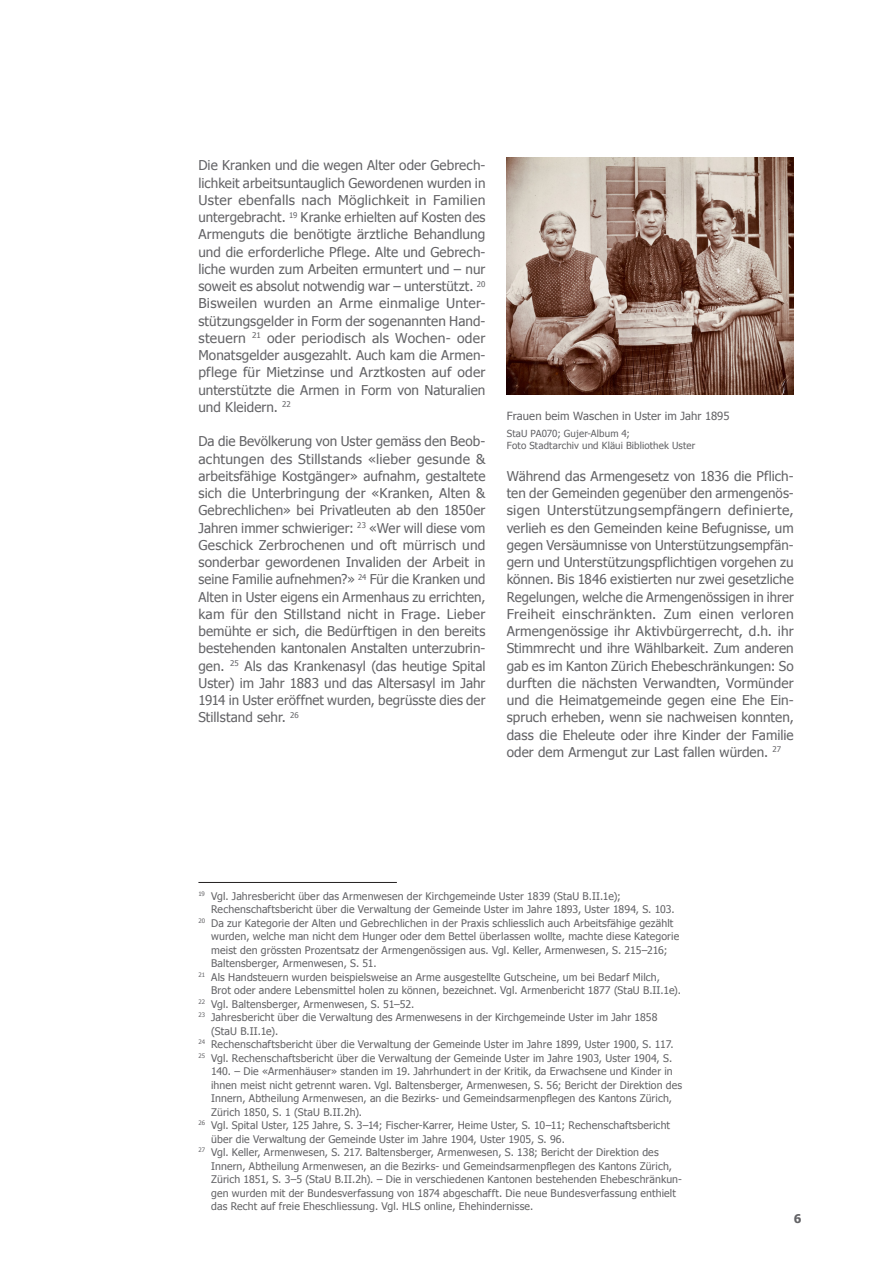
<style>
.page{position:relative;width:893px;height:1263px;background:#fff}
.page>*{position:absolute;margin:0;border:0;box-sizing:border-box;transform-origin:0 0}
.t1{font:13.5px/17.2px "Tahoma";letter-spacing:.005em;color:#636366;text-align:justify}
.t2{font:700 12px "Tahoma";color:#636366}
.t3{font:11.25px "Tahoma";letter-spacing:.01em;color:#636366}
.t4{font:10.5px "Tahoma";letter-spacing:.015em;color:#636366}
.t5{font:9.75px/12px "Tahoma";letter-spacing:.015em;color:#636366}
</style>
<div class="page">
<img style="left:507px;top:158px;width:287px;height:237px">
<hr style="left:198px;top:882px;width:199px;height:1px;background:#231f20">
<p class="t1" style="left:198px;top:156px;width:289px">Die Kranken und die wegen Alter oder Gebrech&shy;lichkeit arbeitsuntauglich Gewordenen wurden in Uster ebenfalls nach Möglichkeit in Familien untergebracht. <sup>19</sup> Kranke erhielten auf Kosten des Armenguts die benötigte ärztliche Behandlung und die erforderliche Pflege. Alte und Gebrech&shy;liche wurden zum Arbeiten ermuntert und – nur soweit es absolut notwendig war – unterstützt. <sup>20<br></sup>Bisweilen wurden an Arme einmalige Unter&shy;stützungsgelder in Form der sogenannten Hand&shy;steuern <sup>21</sup> oder periodisch als Wochen- oder Monatsgelder ausgezahlt. Auch kam die Armen&shy;pflege für Mietzinse und Arztkosten auf oder unterstützte die Armen in Form von Naturalien und Kleidern. <sup>22</sup></p>
<p class="t1" style="left:198px;top:432px;width:289px">Da die Bevölkerung von Uster gemäss den Beob&shy;achtungen des Stillstands «lieber gesunde &amp; arbeitsfähige Kostgänger» aufnahm, gestaltete sich die Unterbringung der «Kranken, Alten &amp; Gebrechlichen» bei Privatleuten ab den 1850er Jahren immer schwieriger: <sup>23</sup> «Wer will diese vom Geschick Zerbrochenen und oft mürrisch und sonderbar gewordenen Invaliden der Arbeit in seine Familie aufnehmen?» <sup>24</sup> Für die Kranken und Alten in Uster eigens ein Armenhaus zu errichten, kam für den Stillstand nicht in Frage. Lieber bemühte er sich, die Bedürftigen in den bereits bestehenden kantonalen Anstalten unterzubrin&shy;gen. <sup>25</sup> Als das Krankenasyl (das heutige Spital Uster) im Jahr 1883 und das Altersasyl im Jahr 1914 in Uster eröffnet wurden, begrüsste dies der Stillstand sehr. <sup>26</sup></p>
<p class="t3" style="left:507px;top:409px;width:224px">Frauen beim Waschen in Uster im Jahr 1895</p>
<p class="t5" style="left:507px;top:427px;width:190px">StaU PA070; Gujer-Album 4;<br>Foto Stadtarchiv und Kläui Bibliothek Uster</p>
<p class="t1" style="left:507px;top:467px;width:289px">Während das Armengesetz von 1836 die Pflich&shy;ten der Gemeinden gegenüber den armengenös&shy;sigen Unterstützungsempfängern definierte, verlieh es den Gemeinden keine Befugnisse, um gegen Versäumnisse von Unterstützungsempfän&shy;gern und Unterstützungspflichtigen vorgehen zu können. Bis 1846 existierten nur zwei gesetzliche Regelungen, welche die Armengenössigen in ihrer Freiheit einschränkten. Zum einen verloren Armengenössige ihr Aktivbürgerrecht, d.h. ihr Stimmrecht und ihre Wählbarkeit. Zum anderen gab es im Kanton Zürich Ehebeschränkungen: So durften die nächsten Verwandten, Vormünder und die Heimatgemeinde gegen eine Ehe Ein&shy;spruch erheben, wenn sie nachweisen konnten, dass die Eheleute oder ihre Kinder der Familie oder dem Armengut zur Last fallen würden. <sup>27</sup></p>
<p class="t4" style="left:198px;top:889px;width:424px"><sup>19</sup> Vgl. Jahresbericht über das Armenwesen der Kirchgemeinde Uster 1839 (StaU B.II.1e);</p>
<p class="t4" style="left:211px;top:902px;width:465px">Rechenschaftsbericht über die Verwaltung der Gemeinde Uster im Jahre 1893, Uster 1894, S. 103.</p>
<p class="t4" style="left:198px;top:916px;width:476px"><sup>20</sup> Da zur Kategorie der Alten und Gebrechlichen in der Praxis schliesslich auch Arbeitsfähige gezählt</p>
<p class="t4" style="left:211px;top:929px;width:469px">wurden, welche man nicht dem Hunger oder dem Bettel überlassen wollte, machte diese Kategorie</p>
<p class="t4" style="left:211px;top:943px;width:458px">meist den grössten Prozentsatz der Armengenössigen aus. Vgl. Keller, Armenwesen, S. 215–216;</p>
<p class="t4" style="left:211px;top:956px;width:167px">Baltensberger, Armenwesen, S. 51.</p>
<p class="t4" style="left:198px;top:970px;width:463px"><sup>21</sup> Als Handsteuern wurden beispielsweise an Arme ausgestellte Gutscheine, um bei Bedarf Milch,</p>
<p class="t4" style="left:211px;top:983px;width:471px">Brot oder andere Lebensmittel holen zu können, bezeichnet. Vgl. Armenbericht 1877 (StaU B.II.1e).</p>
<p class="t4" style="left:198px;top:997px;width:218px"><sup>22</sup> Vgl. Baltensberger, Armenwesen, S. 51–52.</p>
<p class="t4" style="left:198px;top:1010px;width:460px"><sup>23</sup> Jahresbericht über die Verwaltung des Armenwesens in der Kirchgemeinde Uster im Jahr 1858</p>
<p class="t4" style="left:211px;top:1024px;width:69px">(StaU B.II.1e).</p>
<p class="t4" style="left:198px;top:1037px;width:477px"><sup>24</sup> Rechenschaftsbericht über die Verwaltung der Gemeinde Uster im Jahre 1899, Uster 1900, S. 117.</p>
<p class="t4" style="left:198px;top:1051px;width:475px"><sup>25</sup> Vgl. Rechenschaftsbericht über die Verwaltung der Gemeinde Uster im Jahre 1903, Uster 1904, S.</p>
<p class="t4" style="left:211px;top:1064px;width:463px">140. – Die «Armenhäuser» standen im 19. Jahrhundert in der Kritik, da Erwachsene und Kinder in</p>
<p class="t4" style="left:211px;top:1078px;width:473px">ihnen meist nicht getrennt waren. Vgl. Baltensberger, Armenwesen, S. 56; Bericht der Direktion des</p>
<p class="t4" style="left:211px;top:1091px;width:462px">Innern, Abtheilung Armenwesen, an die Bezirks- und Gemeindsarmenpflegen des Kantons Zürich,</p>
<p class="t4" style="left:211px;top:1105px;width:152px">Zürich 1850, S. 1 (StaU B.II.2h).</p>
<p class="t4" style="left:198px;top:1118px;width:473px"><sup>26</sup> Vgl. Spital Uster, 125 Jahre, S. 3–14; Fischer-Karrer, Heime Uster, S. 10–11; Rechenschaftsbericht</p>
<p class="t4" style="left:211px;top:1132px;width:355px">über die Verwaltung der Gemeinde Uster im Jahre 1904, Uster 1905, S. 96.</p>
<p class="t4" style="left:198px;top:1145px;width:462px"><sup>27</sup> Vgl. Keller, Armenwesen, S. 217. Baltensberger, Armenwesen, S. 138; Bericht der Direktion des</p>
<p class="t4" style="left:211px;top:1159px;width:462px">Innern, Abtheilung Armenwesen, an die Bezirks- und Gemeindsarmenpflegen des Kantons Zürich,</p>
<p class="t4" style="left:211px;top:1172px;width:472px">Zürich 1851, S. 3–5 (StaU B.II.2h). – Die in verschiedenen Kantonen bestehenden Ehebeschränkun-</p>
<p class="t4" style="left:211px;top:1186px;width:466px">gen wurden mit der Bundesverfassung von 1874 abgeschafft. Die neue Bundesverfassung enthielt</p>
<p class="t4" style="left:211px;top:1199px;width:324px">das Recht auf freie Eheschliessung. Vgl. HLS online, Ehehindernisse.</p>
<p class="t2" style="left:794px;top:1210px;width:9px">6</p>
</div>
